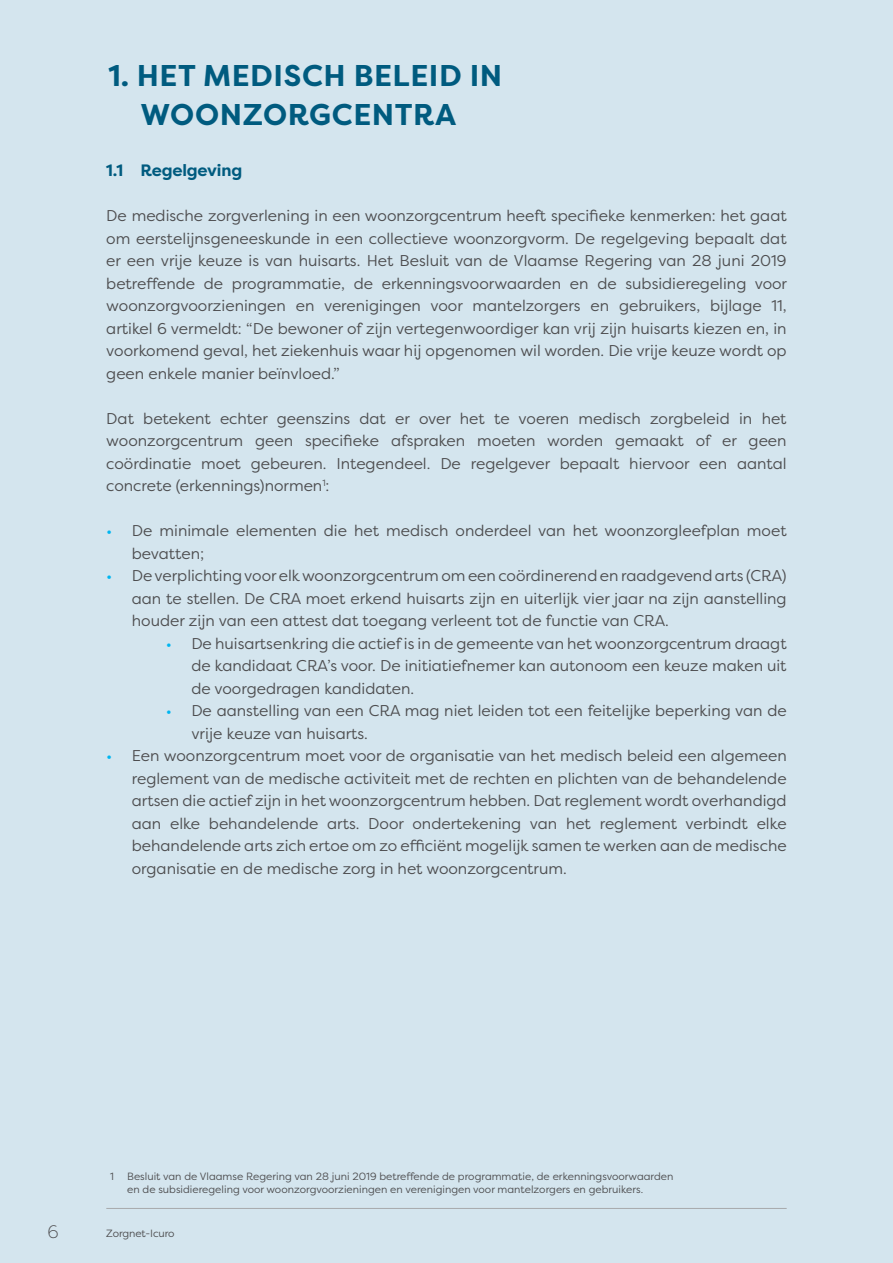
<style>
.page{position:relative;width:893px;height:1263px;background:#d4e5ee}
.page>*{position:absolute;margin:0;border:0;box-sizing:border-box;transform-origin:0 0}
.t1{font:700 30px/39px "Filson Pro";letter-spacing:.02em;color:#005b7f;text-align:center}
.t2{font:300 18px "Filson Pro";color:#4d4d4f}
.t3{font:700 16.5px "Filson Pro";letter-spacing:-.01em;color:#005b7f}
.t4{font:15.6px/22.5px "Filson Pro";color:#4d4d4f;text-align:justify}
.t5{font:10.5px/12.6px "Filson Pro";color:#4d4d4f}
.s1{color:#00b6f1}
</style>
<div class="page">
<hr style="left:106px;top:1208px;width:681px;height:1px;background:#a7a9ac">
<h1 class="t1" style="left:108px;top:57px;width:395px">1. HET MEDISCH BELEID IN<br>WOONZORGCENTRA</h1>
<p class="t3" style="left:106px;top:160px;width:137px">1.1 Regelgeving</p>
<p class="t4" style="left:106px;top:204px;width:682px">De medische zorgverlening in een woonzorgcentrum heeft specifieke kenmerken: het gaat om eerstelijnsgeneeskunde in een collectieve woonzorgvorm. De regelgeving bepaalt dat er een vrije keuze is van huisarts. Het Besluit van de Vlaamse Regering van 28 juni 2019 betreffende de programmatie, de erkenningsvoorwaarden en de subsidieregeling voor woonzorgvoorzieningen en verenigingen voor mantelzorgers en gebruikers, bijlage 11, artikel 6 vermeldt: “De bewoner of zijn vertegenwoordiger kan vrij zijn huisarts kiezen en, in voorkomend geval, het ziekenhuis waar hij opgenomen wil worden. Die vrije keuze wordt op geen enkele manier beïnvloed.”</p>
<p class="t4" style="left:106px;top:407px;width:682px">Dat betekent echter geenszins dat er over het te voeren medisch zorgbeleid in het woonzorgcentrum geen specifieke afspraken moeten worden gemaakt of er geen coördinatie moet gebeuren. Integendeel. De regelgever bepaalt hiervoor een aantal concrete (erkennings)normen<sup>1</sup>:</p>
<p class="t4" style="left:132px;top:519px;width:656px;text-indent:-26px"><span class="s1">•</span> De minimale elementen die het medisch onderdeel van het woonzorgleefplan moet bevatten;</p>
<p class="t4" style="left:132px;top:564px;width:656px;text-indent:-26px"><span class="s1">•</span> De verplichting voor elk woonzorgcentrum om een coördinerend en raadgevend arts (CRA) aan te stellen. De CRA moet erkend huisarts zijn en uiterlijk vier jaar na zijn aanstelling houder zijn van een attest dat toegang verleent tot de functie van CRA.</p>
<p class="t4" style="left:191px;top:632px;width:597px;text-indent:-26px"><span class="s1">•</span> De huisartsenkring die actief is in de gemeente van het woonzorgcentrum draagt de kandidaat CRA’s voor. De initiatiefnemer kan autonoom een keuze maken uit de voorgedragen kandidaten.</p>
<p class="t4" style="left:191px;top:699px;width:597px;text-indent:-26px"><span class="s1">•</span> De aanstelling van een CRA mag niet leiden tot een feitelijke beperking van de vrije keuze van huisarts.</p>
<p class="t4" style="left:132px;top:744px;width:656px;text-indent:-26px"><span class="s1">•</span> Een woonzorgcentrum moet voor de organisatie van het medisch beleid een algemeen reglement van de medische activiteit met de rechten en plichten van de behandelende artsen die actief zijn in het woonzorgcentrum hebben. Dat reglement wordt overhandigd aan elke behandelende arts. Door ondertekening van het reglement verbindt elke behandelende arts zich ertoe om zo efficiënt mogelijk samen te werken aan de medische organisatie en de medische zorg in het woonzorgcentrum.</p>
<p class="t5" style="left:110px;top:1170px;width:5px">1</p>
<p class="t5" style="left:127px;top:1170px;width:548px">Besluit van de Vlaamse Regering van 28 juni 2019 betreffende de programmatie, de erkenningsvoorwaarden en de subsidieregeling voor woonzorgvoorzieningen en verenigingen voor mantelzorgers en gebruikers.</p>
<p class="t2" style="left:48px;top:1220px;width:13px">6</p>
<p class="t5" style="left:106px;top:1227px;width:70px">Zorgnet-Icuro</p>
</div>
